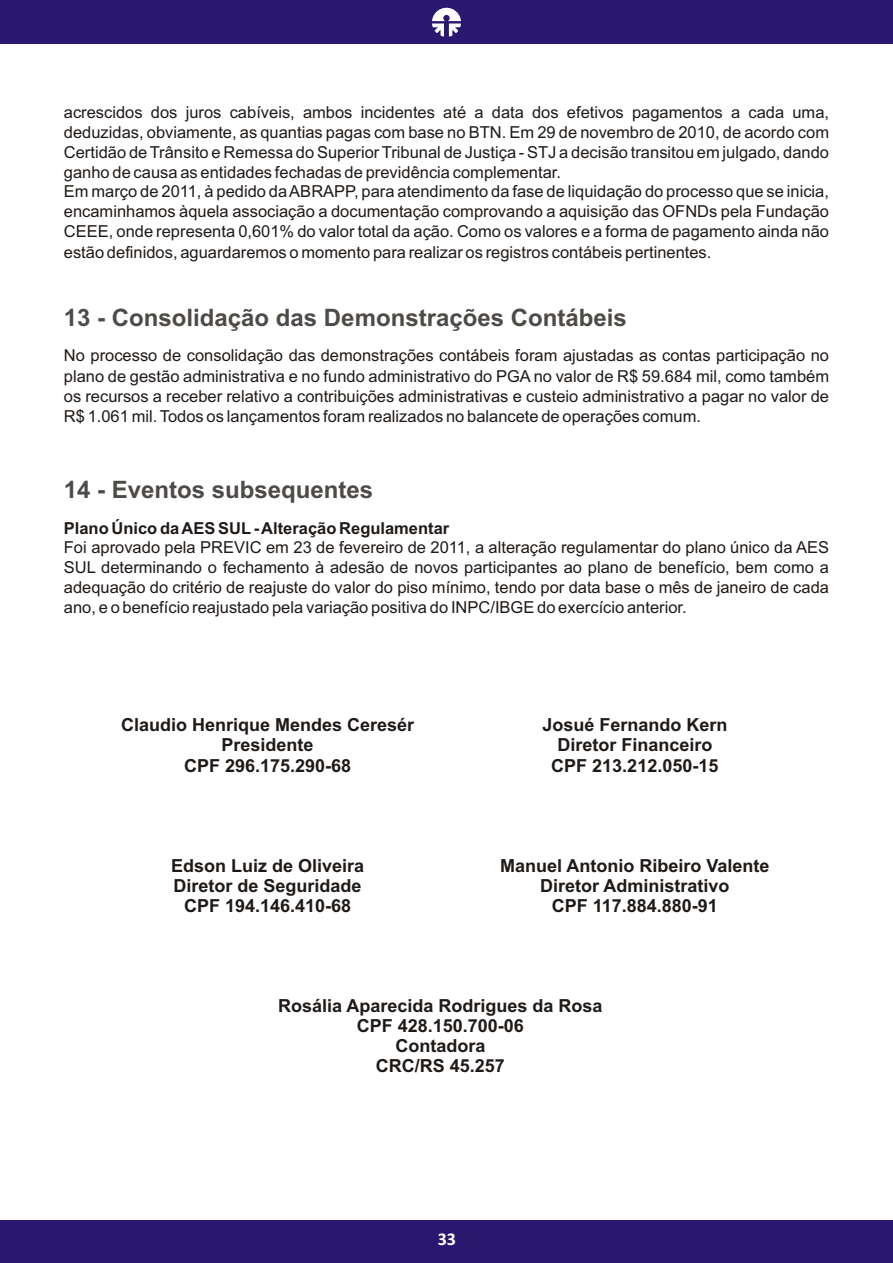
<style>
.page{position:relative;width:893px;height:1263px;background:#fff}
.page>*{position:absolute;margin:0;border:0;box-sizing:border-box;transform-origin:0 0}
.t1{font:700 24px "Arial";color:#4d4a47}
.t2{font:700 18px/20.1px "Arial";color:#1f1a17;text-align:center}
.t3{font:700 18px "Calibri";color:#fff}
.t4{font:16.5px/20.2px "Arial";color:#1f1a17;text-align:justify}
.t5{font:700 16.5px "Arial";color:#1f1a17}
</style>
<div class="page">
<div style="left:0;top:1220px;width:893px;height:43px;background:#291770"></div>
<div style="left:0;top:0;width:893px;height:43px;background:#291770"></div>
<svg style="left:432px;top:8px;width:29px;height:29px"></svg>
<p class="t4" style="left:64px;top:103px;width:767px">acrescidos dos juros cabíveis, ambos incidentes até a data dos efetivos pagamentos a cada uma, deduzidas, obviamente, as quantias pagas com base no BTN. Em 29 de novembro de 2010, de acordo com Certidão de Trânsito e Remessa do Superior Tribunal de Justiça - STJ a decisão transitou em julgado, dando ganho de causa as entidades fechadas de previdência complementar.</p>
<p class="t4" style="left:64px;top:182px;width:767px">Em março de 2011, à pedido da ABRAPP, para atendimento da fase de liquidação do processo que se inicia, encaminhamos àquela associação a documentação comprovando a aquisição das OFNDs pela Fundação CEEE, onde representa 0,601% do valor total da ação. Como os valores e a forma de pagamento ainda não estão definidos, aguardaremos o momento para realizar os registros contábeis pertinentes.</p>
<h1 class="t1" style="left:64px;top:308px;width:564px">13 - Consolidação das Demonstrações Contábeis</h1>
<p class="t4" style="left:64px;top:347px;width:767px">No processo de consolidação das demonstrações contábeis foram ajustadas as contas participação no plano de gestão administrativa e no fundo administrativo do PGA no valor de R$ 59.684 mil, como também os recursos a receber relativo a contribuições administrativas e custeio administrativo a pagar no valor de R$ 1.061 mil. Todos os lançamentos foram realizados no balancete de operações comum.</p>
<h1 class="t1" style="left:64px;top:481px;width:311px">14 - Eventos subsequentes</h1>
<p class="t5" style="left:64px;top:522px;width:387px">Plano Único da AES SUL- Alteração Regulamentar</p>
<p class="t4" style="left:64px;top:538px;width:767px">Foi aprovado pela PREVIC em 23 de fevereiro de 2011, a alteração regulamentar do plano único da AES SUL determinando o fechamento à adesão de novos participantes ao plano de benefício, bem como a adequação do critério de reajuste do valor do piso mínimo, tendo por data base o mês de janeiro de cada ano, e o benefício reajustado pela variação positiva do INPC/IBGE do exercício anterior.</p>
<p class="t2" style="left:121px;top:716px;width:295px">Claudio Henrique Mendes Ceresér<br>Presidente<br>CPF 296.175.290-68</p>
<p class="t2" style="left:542px;top:716px;width:187px">Josué Fernando Kern<br>Diretor Financeiro<br>CPF 213.212.050-15</p>
<p class="t2" style="left:171px;top:857px;width:195px">Edson Luiz de Oliveira<br>Diretor de Seguridade<br>CPF 194.146.410-68</p>
<p class="t2" style="left:500px;top:857px;width:271px">Manuel Antonio Ribeiro Valente<br>Diretor Administrativo<br>CPF 117.884.880-91</p>
<p class="t2" style="left:278px;top:997px;width:326px">Rosália Aparecida Rodrigues da Rosa<br>CPF 428.150.700-06<br>Contadora<br>CRC/RS 45.257</p>
<p class="t3" style="left:438px;top:1231px;width:20px">33</p>
</div>
